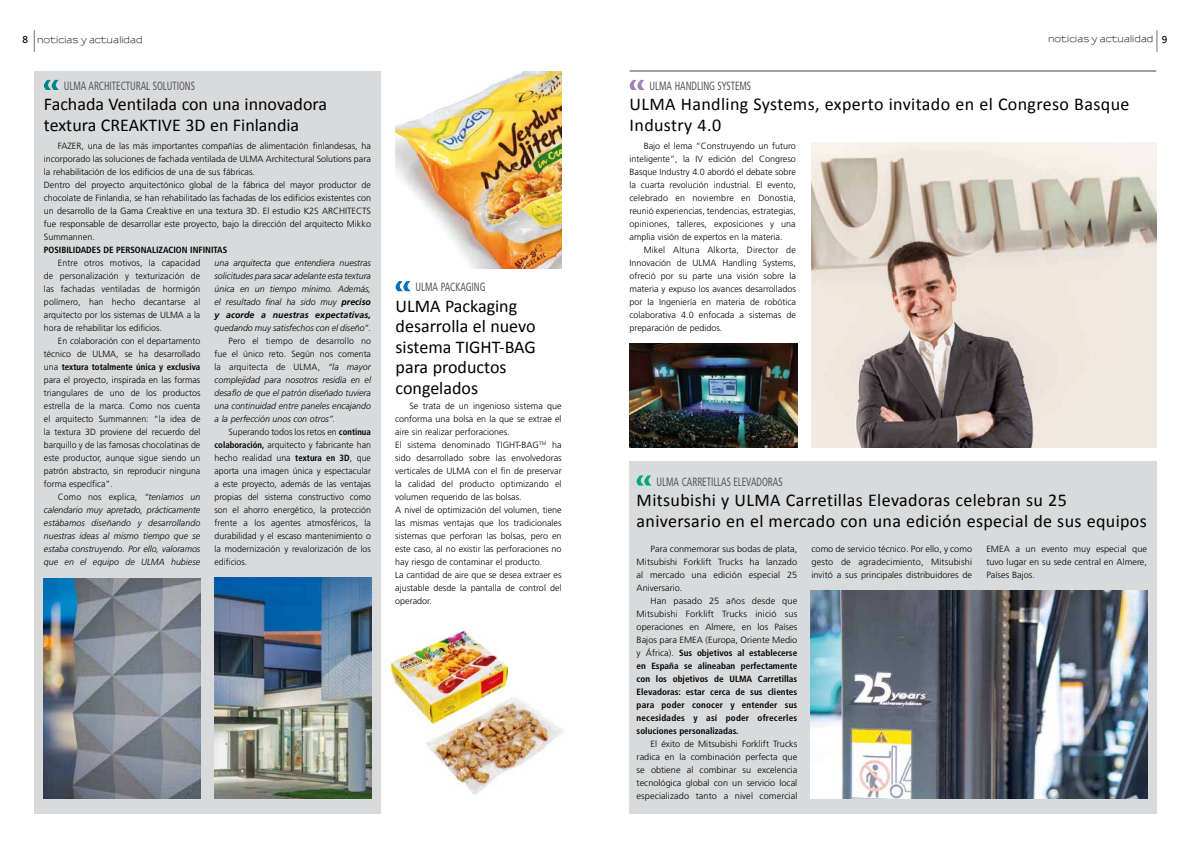
<style>
.page{position:relative;width:1191px;height:842px;background:#fff}
.page>*{position:absolute;margin:0;border:0;box-sizing:border-box;transform-origin:0 0}
.t1{font:18px/20.5px "Calibri";letter-spacing:.01em;color:#000}
.t2{font:condensed 12px "Frutiger LT Std";color:#58585a;scale:.8 1}
.t3{font:300 9px/13px "Frutiger LT Std";color:#000;text-align:justify}
.t4{font:italic 300 9px/13px "Frutiger LT Std";color:#000;text-align:justify}
.t5{font:700 condensed 9px/13px "Frutiger LT Std";color:#000;text-align:justify}
.t6{font:600 9px "Sansumi";color:#000}
.t7{font:italic 700 9px "Frutiger LT Std";letter-spacing:.01em;color:#000}
.s1{font-family:"Frutiger LT Std";font-weight:400;font-size:10px}
.s2{font-weight:700;font-stretch:condensed}
.s3{font-style:normal}
.s4{font-weight:700}
.s5{font-style:italic}
.s6{font-weight:300;font-stretch:normal}
</style>
<div class="page">
<svg style="left:1156px;top:30px;width:1px;height:22px"></svg>
<svg style="left:34px;top:30px;width:1px;height:22px"></svg>
<div style="left:34px;top:71px;width:347px;height:743px;background:#d9dadb"></div>
<img style="left:395px;top:71px;width:166px;height:197px">
<svg style="left:395px;top:281px;width:15px;height:10px"></svg>
<svg style="left:44px;top:80px;width:15px;height:10px"></svg>
<div style="left:629px;top:461px;width:528px;height:353px;background:#d9dadb"></div>
<svg style="left:636px;top:475px;width:15px;height:10px"></svg>
<svg style="left:629px;top:80px;width:15px;height:10px"></svg>
<img style="left:811px;top:142px;width:345px;height:306px">
<img style="left:810px;top:591px;width:337px;height:208px">
<hr style="left:629px;top:71px;width:527px;height:1px;background:#000">
<img style="left:214px;top:578px;width:157px;height:221px">
<img style="left:44px;top:579px;width:156px;height:220px">
<img style="left:629px;top:344px;width:168px;height:104px">
<img style="left:389px;top:627px;width:175px;height:168px">
<p class="t6" style="left:22px;top:35px;width:122px"><span class="s1">8</span> noticias y actualidad</p>
<p class="t6" style="left:1048px;top:34px;width:121px">noticias y actualidad <span class="s1">9</span></p>
<h2 class="t2" style="left:64px;top:79px;width:165px">ULMA ARCHITECTURAL SOLUTIONS</h2>
<h1 class="t1" style="left:44px;top:93px;width:284px">Fachada Ventilada con una innovadora textura CREAKTIVE 3D en Finlandia</h1>
<p class="t3" style="left:44px;top:139px;width:328px;text-align:left;text-indent:14px">FAZER, una de las más importantes compañías de alimentación finlandesas, ha incorporado las soluciones de fachada ventilada de ULMA Architectural Solutions para la rehabilitación de los edificios de una de sus fábricas.<br>Dentro del proyecto arquitectónico global de la fábrica del mayor productor de chocolate de Finlandia, se han rehabilitado las fachadas de los edificios existentes con un desarrollo de la Gama Creaktive en una textura 3D. El estudio K2S ARCHITECTS fue responsable de desarrollar este proyecto, bajo la dirección del arquitecto Mikko Summannen.</p>
<p class="t5" style="left:44px;top:243px;width:185px">POSIBILIDADES DE PERSONALIZACION INFINITAS</p>
<p class="t3" style="left:44px;top:257px;width:158px;text-indent:14px">Entre otros motivos, la capacidad de personalización y texturización de las fachadas ventiladas de hormigón polímero, han hecho decantarse al arquitecto por los sistemas de ULMA a la hora de rehabilitar los edificios.</p>
<p class="t3" style="left:44px;top:335px;width:158px;text-indent:14px">En colaboración con el departamento técnico de ULMA, se ha desarrollado una <span class="s2">textura totalmente única y exclusiva </span>para el proyecto, inspirada en las formas triangulares de uno de los productos estrella de la marca. Como nos cuenta el arquitecto Summannen: “la idea de la textura 3D proviene del recuerdo del barquillo y de las famosas chocolatinas de este productor, aunque sigue siendo un patrón abstracto, sin reproducir ninguna forma específica”.</p>
<p class="t4" style="left:44px;top:490px;width:158px;text-indent:14px"><span class="s3">Como nos explica,</span> “teníamos un calendario muy apretado, prácticamente estábamos diseñando y desarrollando nuestras ideas al mismo tiempo que se estaba construyendo. Por ello, valoramos que en el equipo de ULMA hubiese</p>
<p class="t4" style="left:214px;top:256px;width:158px">una arquitecta que entendiera nuestras</p>
<p class="t4" style="left:214px;top:269px;width:158px">solicitudes para sacar adelante esta textura</p>
<p class="t4" style="left:214px;top:282px;width:158px">única en un tiempo mínimo. Además,</p>
<p class="t4" style="left:214px;top:295px;width:158px">el resultado final ha sido muy <span class="s4">preciso</span></p>
<p class="t7" style="left:214px;top:310px;width:158px">y acorde a nuestras expectativas,</p>
<p class="t4" style="left:214px;top:321px;width:158px">quedando muy satisfechos con el diseño”<span class="s3">.</span></p>
<p class="t3" style="left:228px;top:334px;width:144px">Pero el tiempo de desarrollo no</p>
<p class="t3" style="left:214px;top:347px;width:158px">fue el único reto. Según nos comenta</p>
<p class="t3" style="left:214px;top:360px;width:158px">la arquitecta de ULMA, <span class="s5">“la mayor</span></p>
<p class="t4" style="left:214px;top:373px;width:158px">complejidad para nosotros residía en el</p>
<p class="t4" style="left:214px;top:386px;width:158px">desafío de que el patrón diseñado tuviera</p>
<p class="t4" style="left:214px;top:399px;width:158px">una continuidad entre paneles encajando</p>
<p class="t4" style="left:214px;top:412px;width:122px">a la perfección unos con otros”.</p>
<p class="t3" style="left:228px;top:425px;width:144px">Superando todos los retos en <span class="s2">continua</span></p>
<p class="t3" style="left:214px;top:438px;width:158px"><span class="s2">colaboración,</span> arquitecto y fabricante han</p>
<p class="t3" style="left:214px;top:451px;width:158px">hecho realidad una <span class="s2">textura en 3D</span>, que</p>
<p class="t3" style="left:214px;top:464px;width:158px">aporta una imagen única y espectacular</p>
<p class="t3" style="left:214px;top:477px;width:158px">a este proyecto, además de las ventajas</p>
<p class="t3" style="left:214px;top:490px;width:158px">propias del sistema constructivo como</p>
<p class="t3" style="left:214px;top:503px;width:158px">son el ahorro energético, la protección</p>
<p class="t3" style="left:214px;top:516px;width:158px">frente a los agentes atmosféricos, la</p>
<p class="t3" style="left:214px;top:529px;width:158px">durabilidad y el escaso mantenimiento o</p>
<p class="t3" style="left:214px;top:542px;width:158px">la modernización y revalorización de los</p>
<p class="t3" style="left:214px;top:555px;width:34px">edificios.</p>
<h2 class="t2" style="left:415px;top:280px;width:89px">ULMA PACKAGING</h2>
<h1 class="t1" style="left:395px;top:295px;width:142px">ULMA Packaging desarrolla el nuevo sistema TIGHT-BAG para productos congelados</h1>
<p class="t3" style="left:395px;top:399px;width:168px;text-align:left;text-indent:14px">Se trata de un ingenioso sistema que conforma una bolsa en la que se extrae el aire sin realizar perforaciones.<br>El sistema denominado TIGHT-BAG<sup>TM</sup> ha sido desarrollado sobre las envolvedoras verticales de ULMA con el fin de preservar la calidad del producto optimizando el volumen requerido de las bolsas.<br>A nivel de optimización del volumen, tiene las mismas ventajas que los tradicionales sistemas que perforan las bolsas, pero en este caso, al no existir las perforaciones no hay riesgo de contaminar el producto.<br>La cantidad de aire que se desea extraer es ajustable desde la pantalla de control del operador.</p>
<h2 class="t2" style="left:649px;top:79px;width:129px">ULMA HANDLING SYSTEMS</h2>
<h1 class="t1" style="left:629px;top:93px;width:501px">ULMA Handling Systems, experto invitado en el Congreso Basque<br>Industry 4.0</h1>
<p class="t3" style="left:629px;top:139px;width:168px;text-indent:14px">Bajo el lema “Construyendo un futuro inteligente”, la IV edición del Congreso Basque Industry 4.0 abordó el debate sobre la cuarta revolución industrial. El evento, celebrado en noviembre en Donostia, reunió experiencias, tendencias, estrategias, opiniones, talleres, exposiciones y una amplia visión de expertos en la materia.</p>
<p class="t3" style="left:629px;top:243px;width:168px;text-indent:14px">Mikel Altuna Alkorta, Director de Innovación de ULMA Handling Systems, ofreció por su parte una visión sobre la materia y expuso los avances desarrollados por la Ingeniería en materia de robótica colaborativa 4.0 enfocada a sistemas de preparación de pedidos.</p>
<h2 class="t2" style="left:656px;top:474px;width:159px">ULMA CARRETILLAS ELEVADORAS</h2>
<h1 class="t1" style="left:636px;top:489px;width:512px">Mitsubishi y ULMA Carretillas Elevadoras celebran su 25 aniversario en el mercado con una edición especial de sus equipos</h1>
<p class="t3" style="left:636px;top:542px;width:162px;text-indent:14px">Para conmemorar sus bodas de plata, Mitsubishi Forklift Trucks ha lanzado al mercado una edición especial 25<br>Aniversario.</p>
<p class="t5" style="left:636px;top:594px;width:162px;text-indent:14px"><span class="s6">Han pasado 25 años desde que Mitsubishi Forklift Trucks inició sus operaciones en Almere, en los Países Bajos para EMEA (Europa, Oriente Medio y África).</span> Sus objetivos al establecerse en España se alineaban perfectamente con los objetivos de ULMA Carretillas Elevadoras: estar cerca de sus clientes para poder conocer y entender sus necesidades y así poder ofrecerles soluciones personalizadas.</p>
<p class="t3" style="left:636px;top:737px;width:162px;text-indent:14px">El éxito de Mitsubishi Forklift Trucks radica en la combinación perfecta que se obtiene al combinar su excelencia tecnológica global con un servicio local especializado tanto a nivel comercial</p>
<p class="t3" style="left:811px;top:542px;width:162px">como de servicio técnico. Por ello, y como gesto de agradecimiento, Mitsubishi invitó a sus principales distribuidores de</p>
<p class="t3" style="left:986px;top:542px;width:162px">EMEA a un evento muy especial que tuvo lugar en su sede central en Almere, Países Bajos.</p>
</div>
